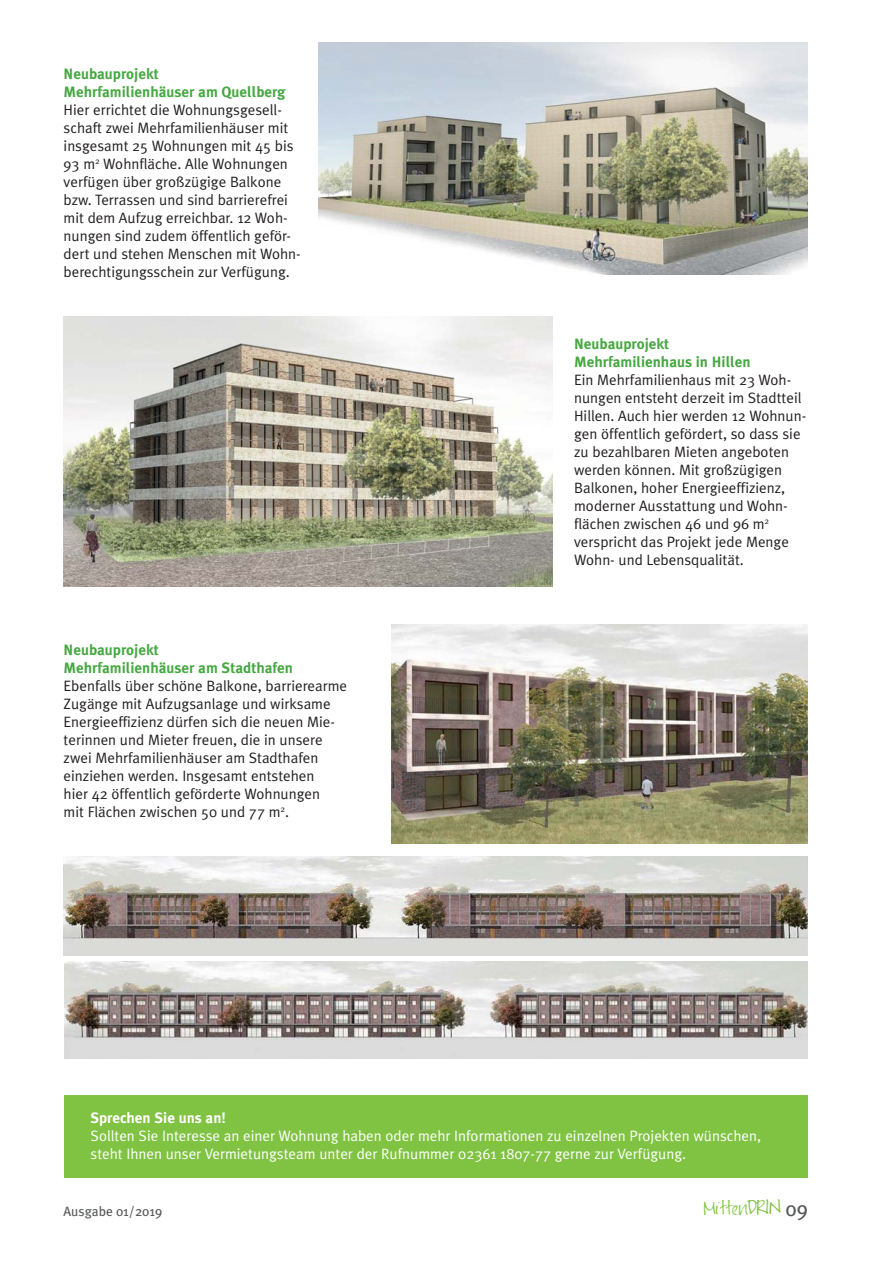
<style>
.page{position:relative;width:893px;height:1263px;background:#fff}
.page>*{position:absolute;margin:0;border:0;box-sizing:border-box;transform-origin:0 0}
.t1{font:21px "Meta Plus";color:#58595b}
.t2{font:15px/18px "Meta Plus Normal";color:#231f20}
.t3{font:15px/18px "Meta Plus Normal";color:#fff}
.t4{font:700 15px/18px "Meta Plus";color:#47a842}
.t5{font:700 15px "Meta Plus";color:#fff}
.t6{font:14.85px "FG Jayne Print";color:#80c342}
.t7{font:13.5px "Meta Plus";color:#58595b}
.s1{font-size:17.1px}
</style>
<div class="page">
<div style="left:64px;top:1096px;width:743px;height:82px;background:#80c342"></div>
<img style="left:319px;top:43px;width:488px;height:232px">
<img style="left:64px;top:317px;width:488px;height:270px">
<img style="left:64px;top:857px;width:743px;height:98px">
<img style="left:391px;top:625px;width:416px;height:218px">
<img style="left:64px;top:961px;width:743px;height:97px">
<p class="t4" style="left:64px;top:65px;width:223px">Neubauprojekt<br>Mehrfamilienhäuser am Quellberg</p>
<p class="t2" style="left:64px;top:102px;width:239px">Hier errichtet die Wohnungsgesell&shy;schaft zwei Mehrfamilienhäuser mit insgesamt 25 Wohnungen mit 45 bis 93 m<sup>2</sup> Wohnfläche. Alle Wohnungen verfügen über großzügige Balkone bzw. Terrassen und sind barrierefrei mit dem Aufzug erreichbar. 12 Woh&shy;nungen sind zudem öffentlich geför&shy;dert und stehen Menschen mit Wohn&shy;berechtigungsschein zur Verfügung.</p>
<p class="t4" style="left:64px;top:641px;width:231px">Neubauprojekt<br>Mehrfamilienhäuser am Stadthafen</p>
<p class="t2" style="left:64px;top:678px;width:285px">Ebenfalls über schöne Balkone, barrierearme Zugänge mit Aufzugsanlage und wirksame Energieeffizienz dürfen sich die neuen Mie&shy;terinnen und Mieter freuen, die in unsere zwei Mehrfamilienhäuser am Stadthafen einziehen werden. Insgesamt entstehen<br>hier 42 öffentlich geförderte Wohnungen<br>mit Flächen zwischen 50 und 77 m<sup>2</sup>.</p>
<p class="t4" style="left:574px;top:335px;width:178px">Neubauprojekt<br>Mehrfamilienhaus in Hillen</p>
<p class="t2" style="left:574px;top:372px;width:233px">Ein Mehrfamilienhaus mit 23 Woh&shy;nungen entsteht derzeit im Stadtteil Hillen. Auch hier werden 12 Wohnun&shy;gen öffentlich gefördert, so dass sie zu bezahlbaren Mieten angeboten werden können. Mit großzügigen Balkonen, hoher Energieeffizienz, moderner Ausstattung und Wohn&shy;flächen zwischen 46 und 96 m<sup>2 </sup>verspricht das Projekt jede Menge Wohn- und Lebensqualität.</p>
<p class="t5" style="left:91px;top:1110px;width:137px">Sprechen Sie uns an!</p>
<p class="t3" style="left:91px;top:1128px;width:672px">Sollten Sie Interesse an einer Wohnung haben oder mehr Informationen zu einzelnen Projekten wünschen, steht Ihnen unser Vermietungsteam unter der Rufnummer 02361 1807-77 gerne zur Verfügung.</p>
<p class="t7" style="left:64px;top:1204px;width:100px">Ausgabe 01/2019</p>
<p class="t6" style="left:703px;top:1202px;width:79px">Mitten<span class="s1">DRIN</span></p>
<h1 class="t1" style="left:785px;top:1198px;width:24px">09</h1>
</div>
